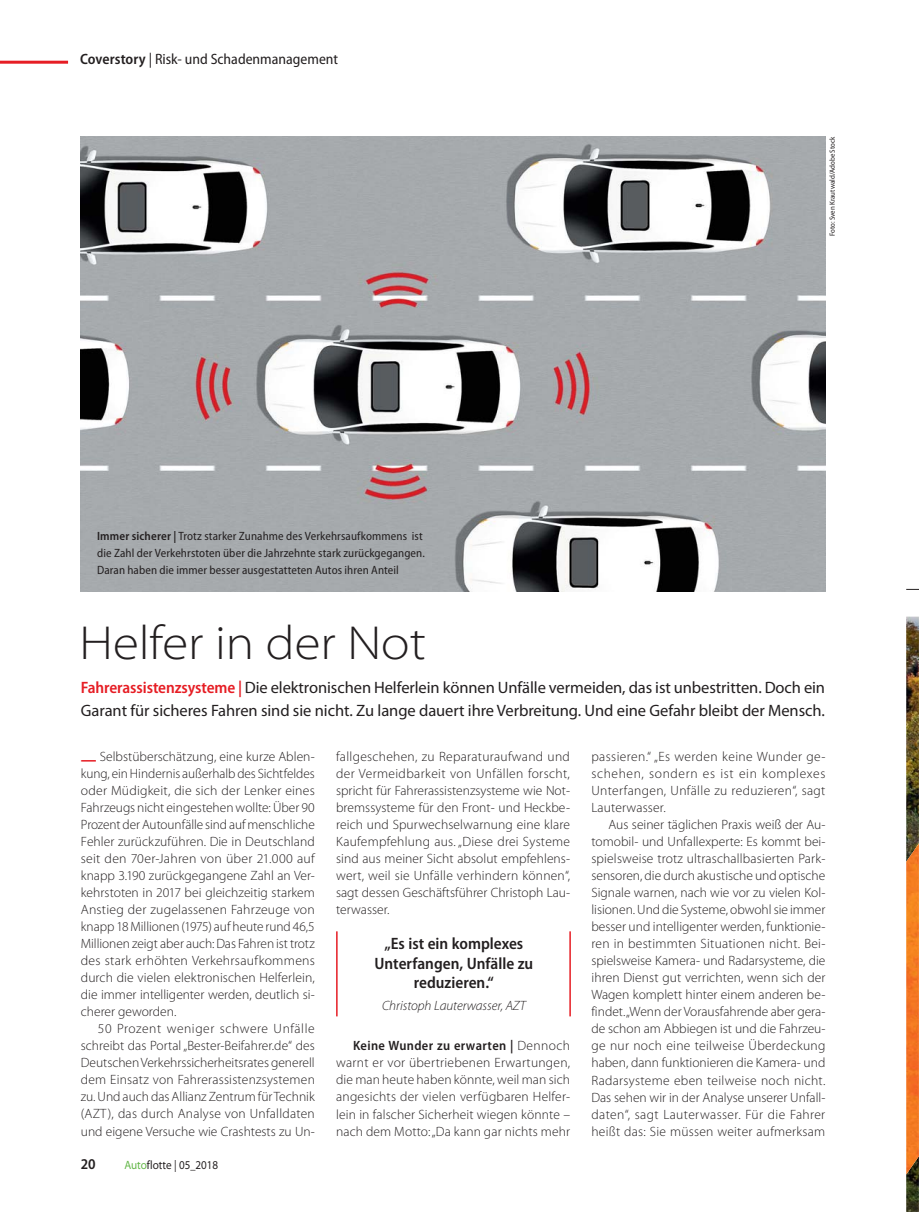
<style>
.page{position:relative;width:919px;height:1212px;background:#fff}
.page>*{position:absolute;margin:0;border:0;box-sizing:border-box;transform-origin:0 0}
.t1{font:300 semi-expanded 48px "Myriad Pro";color:#231f20}
.t2{font:16.5px/22.5px "Myriad Pro";letter-spacing:-.005em;color:#231f20}
.t3{font:600 semi-condensed 16.5px/19.5px "Myriad Pro";color:#231f20;text-align:center}
.t4{font:semi-condensed 15px "Myriad Pro";color:#231f20}
.t5{font:600 semi-condensed 15px "Myriad Pro";color:#231f20}
.t6{font:300 13.5px/17px "Myriad Pro";letter-spacing:.01em;color:#231f20;text-align:justify}
.t7{font:italic 300 13.5px "Myriad Pro";letter-spacing:-.005em;color:#231f20}
.t8{font:semi-condensed 12px/17px "Myriad Pro";letter-spacing:.01em;color:#231f20}
.t9{font:semi-expanded 12px "Myriad Pro";color:#231f20;scale:.85 1}
.t10{font:semi-condensed 7.5px "Myriad Pro";color:#231f20}
.s1{font-weight:600}
.s2{font-weight:600;font-stretch:semi-condensed;color:#e61d24}
.s3{color:#61b645}
.s4{font-weight:600;font-stretch:semi-condensed}
</style>
<div class="page">
<hr style="left:0;top:61px;width:68px;height:3px;background:#e61d24">
<img style="left:81px;top:137px;width:744px;height:454px">
<hr style="left:336px;top:931px;width:1px;height:85px;background:#e61d24">
<hr style="left:569px;top:931px;width:2px;height:85px;background:#e61d24">
<svg style="left:906px;top:589px;width:12px;height:1px"></svg>
<img style="left:906px;top:617px;width:12px;height:595px">
<img style="left:906px;top:843px;width:12px;height:331px">
<p class="t4" style="left:80px;top:53px;width:259px"><span class="s1">Coverstory</span> | Risk- und Schadenmanagement</p>
<p class="t8" style="left:97px;top:529px;width:329px"><span class="s1">Immer sicherer |</span> Trotz starker Zunahme des Verkehrsaufkommens ist die Zahl der Verkehrstoten über die Jahrzehnte stark zurückgegangen.<br>Daran haben die immer besser ausgestatteten Autos ihren Anteil</p>
<h1 class="t1" style="left:80px;top:614px;width:348px">Helfer in der Not</h1>
<p class="t10" style="left:829px;top:236px;width:101px;rotate:-90deg">Foto: Sven Krautwald/Adobe Stock</p>
<p class="t2" style="left:81px;top:678px;width:745px"><span class="s2">Fahrerassistenzsysteme |</span> Die elektronischen Helferlein können Unfälle vermeiden, das ist unbestritten. Doch ein<br>Garant für sicheres Fahren sind sie nicht. Zu lange dauert ihre Verbreitung. Und eine Gefahr bleibt der Mensch.</p>
<p class="t6" style="left:81px;top:750px;width:235px;text-indent:19px">Selbstüberschätzung, eine kurze Ablen&shy;kung, ein Hindernis außerhalb des Sichtfeldes oder Müdigkeit, die sich der Lenker eines Fahrzeugs nicht eingestehen wollte: Über 90<br>Prozent der Autounfälle sind auf menschliche Fehler zurückzuführen. Die in Deutschland seit den 70er-Jahren von über 21.000 auf knapp 3.190 zurückgegangene Zahl an Ver&shy;kehrstoten in 2017 bei gleichzeitig starkem Anstieg der zugelassenen Fahrzeuge von knapp 18 Millionen (1975) auf heute rund 46,5<br>Millionen zeigt aber auch: Das Fahren ist trotz des stark erhöhten Verkehrsaufkommens durch die vielen elektronischen Helferlein, die immer intelligenter werden, deutlich si&shy;cherer geworden.</p>
<p class="t6" style="left:81px;top:1022px;width:235px;text-indent:17px">50 Prozent weniger schwere Unfälle schreibt das Portal „Bester-Beifahrer.de“ des Deutschen Verkehrssicherheitsrates generell dem Einsatz von Fahrerassistenzsystemen zu. Und auch das Allianz Zentrum für Technik (AZT), das durch Analyse von Unfalldaten und eigene Versuche wie Crashtests zu Un-</p>
<p class="t5" style="left:81px;top:1159px;width:16px">20</p>
<p class="t9" style="left:124px;top:1158px;width:112px"><span class="s3">Auto</span>flotte | 05_2018</p>
<p class="t6" style="left:336px;top:750px;width:235px">fallgeschehen, zu Reparaturaufwand und der Vermeidbarkeit von Unfällen forscht, spricht für Fahrerassistenzsysteme wie Not&shy;bremssysteme für den Front- und Heckbe&shy;reich und Spurwechselwarnung eine klare Kaufempfehlung aus. „Diese drei Systeme sind aus meiner Sicht absolut empfehlens&shy;wert, weil sie Unfälle verhindern können“, sagt dessen Geschäftsführer Christoph Lau&shy;terwasser.</p>
<p class="t3" style="left:374px;top:936px;width:160px">„Es ist ein komplexes<br>Unterfangen, Unfälle zu reduzieren.“</p>
<p class="t7" style="left:382px;top:997px;width:145px">Christoph Lauterwasser, AZT</p>
<p class="t6" style="left:336px;top:1039px;width:235px;text-indent:17px"><span class="s4">Keine Wunder zu erwarten |</span> Dennoch warnt er vor übertriebenen Erwartungen, die man heute haben könnte, weil man sich angesichts der vielen verfügbaren Helfer&shy;lein in falscher Sicherheit wiegen könnte – nach dem Motto: „Da kann gar nichts mehr</p>
<p class="t6" style="left:591px;top:750px;width:235px">passieren.“ „Es werden keine Wunder ge&shy;schehen, sondern es ist ein komplexes Unterfangen, Unfälle zu reduzieren“, sagt Lauterwasser.</p>
<p class="t6" style="left:591px;top:818px;width:235px;text-indent:17px">Aus seiner täglichen Praxis weiß der Au&shy;tomobil- und Unfallexperte: Es kommt bei&shy;spielsweise trotz ultraschallbasierten Park&shy;sensoren, die durch akustische und optische Signale warnen, nach wie vor zu vielen Kol&shy;lisionen. Und die Systeme, obwohl sie immer besser und intelligenter werden, funktionie&shy;ren in bestimmten Situationen nicht. Bei&shy;spielsweise Kamera- und Radarsysteme, die ihren Dienst gut verrichten, wenn sich der Wagen komplett hinter einem anderen be&shy;findet. „Wenn der Vorausfahrende aber gera&shy;de schon am Abbiegen ist und die Fahrzeu&shy;ge nur noch eine teilweise Überdeckung haben, dann funktionieren die Kamera- und Radarsysteme eben teilweise noch nicht.<br>Das sehen wir in der Analyse unserer Unfall&shy;daten“, sagt Lauterwasser. Für die Fahrer heißt das: Sie müssen weiter aufmerksam</p>
</div>
